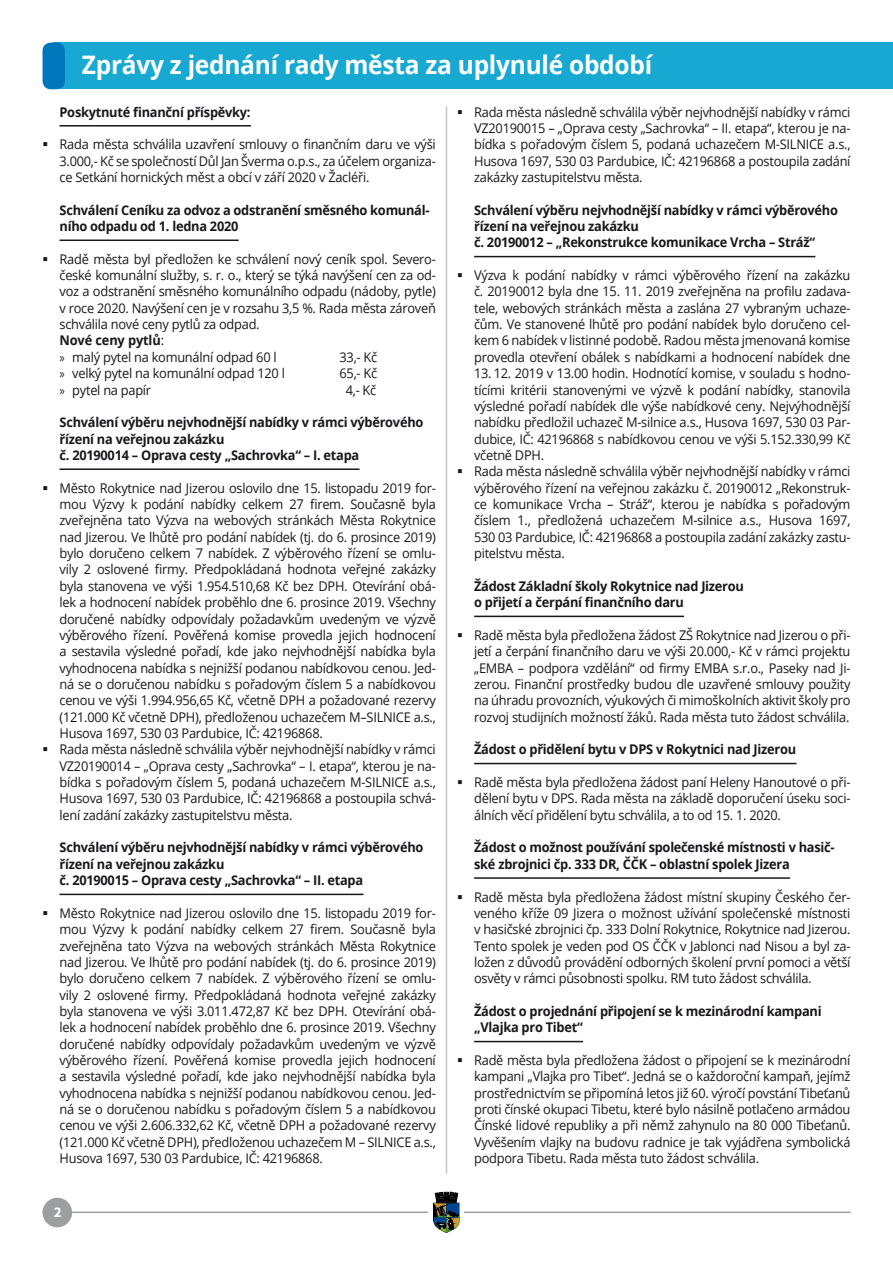
<style>
.page{position:relative;width:893px;height:1263px;background:#fff}
.page>*{position:absolute;margin:0;border:0;box-sizing:border-box;transform-origin:0 0}
.Nadpis_H1{font:700 25.5px "Open Sans";letter-spacing:-.01em;color:#fff;scale:.96 1}
.t1{font:700 15px "Source Sans Pro";color:#fff}
.t2{font:13.35px/16.4px "Open Sans";letter-spacing:-.02em;color:#1a171c;text-align:justify;scale:.96 1}
.Nadpis_H8{font:700 13.35px/16.4px "Open Sans";letter-spacing:-.02em;color:#1a171c;scale:.96 1}
.AAA_Odsazený{font:700 13.35px "Open Sans";letter-spacing:-.01em;color:#1a171c;scale:.96 1}
.s1{font-weight:400}
.s2{font-family:"Myriad Pro"}
</style>
<div class="page">
<hr style="left:43px;top:1211px;width:807px;height:2px;background:#9d9ea0">
<div style="left:429px;top:1192px;width:35px;height:42px;background:#fff"></div>
<svg style="left:433px;top:1192px;width:27px;height:41px"></svg>
<div style="left:43px;top:1198px;width:29px;height:29px;background:#9d9ea0;border-radius:50%"></div>
<div style="left:54px;top:43px;width:839px;height:46px;background:#18a9d3"></div>
<div style="left:43px;top:43px;width:22px;height:46px;background:#0076bd;border-radius:9px"></div>
<hr style="left:60px;top:125px;width:191px;height:2px;background:#1a171c">
<hr style="left:60px;top:239px;width:179px;height:2px;background:#1a171c">
<hr style="left:60px;top:468px;width:299px;height:2px;background:#1a171c">
<hr style="left:60px;top:894px;width:303px;height:1px;background:#1a171c">
<hr style="left:474px;top:256px;width:341px;height:1px;background:#1a171c">
<hr style="left:474px;top:616px;width:210px;height:1px;background:#1a171c">
<hr style="left:474px;top:763px;width:322px;height:1px;background:#1a171c">
<hr style="left:474px;top:877px;width:316px;height:2px;background:#1a171c">
<hr style="left:474px;top:1041px;width:109px;height:1px;background:#1a171c">
<hr style="left:446px;top:106px;width:1px;height:1068px;background:#c6c7c9">
<p class="Nadpis_H1" style="left:82px;top:47px;width:595px">Zprávy z jednání rady města za uplynulé období</p>
<p class="Nadpis_H8" style="left:60px;top:103px;width:201px">Poskytnuté finanční příspěvky:</p>
<p class="t2" style="left:60px;top:136px;width:393px">Rada města schválila uzavření smlouvy o finančním daru ve výši 3.000,- Kč se společností Důl Jan Šverma o.p.s., za účelem organiza&shy;ce Setkání hornických měst a obcí v září 2020 v Žacléři.</p>
<p class="Nadpis_H8" style="left:60px;top:201px;width:387px">Schválení Ceníku za odvoz a odstranění směsného komunál&shy;ního odpadu od 1. ledna 2020</p>
<p class="t2" style="left:60px;top:250px;width:394px">Radě města byl předložen ke schválení nový ceník spol. Severo&shy;české komunální služby, s. r. o., který se týká navýšení cen za od&shy;voz a odstranění směsného komunálního odpadu (nádoby, pytle) v roce 2020. Navýšení cen je v rozsahu 3,5 %. Rada města zároveň schválila nové ceny pytlů za odpad.</p>
<p class="AAA_Odsazený" style="left:60px;top:331px;width:110px">Nové ceny pytlů<span class="s1">:</span></p>
<p class="t2" style="left:60px;top:348px;width:228px"><span class="s2">»</span> malý pytel na komunální odpad 60 l</p>
<p class="t2" style="left:340px;top:348px;width:41px">33,- Kč</p>
<p class="t2" style="left:60px;top:365px;width:236px"><span class="s2">»</span> velký pytel na komunální odpad 120 l</p>
<p class="t2" style="left:340px;top:365px;width:41px">65,- Kč</p>
<p class="t2" style="left:60px;top:381px;width:97px"><span class="s2">»</span> pytel na papír</p>
<p class="t2" style="left:346px;top:381px;width:33px">4,- Kč</p>
<p class="Nadpis_H8" style="left:60px;top:414px;width:381px">Schválení výběru nejvhodnější nabídky v rámci výběrového řízení na veřejnou zakázku<br>č. 20190014 – Oprava cesty „Sachrovka“ – I. etapa</p>
<p class="t2" style="left:60px;top:479px;width:394px">Město Rokytnice nad Jizerou oslovilo dne 15. listopadu 2019 for&shy;mou Výzvy k podání nabídky celkem 27 firem. Současně byla zveřejněna tato Výzva na webových stránkách Města Rokytnice nad Jizerou. Ve lhůtě pro podání nabídek (tj. do 6. prosince 2019) bylo doručeno celkem 7 nabídek. Z výběrového řízení se omlu&shy;vily 2 oslovené firmy. Předpokládaná hodnota veřejné zakázky byla stanovena ve výši 1.954.510,68 Kč bez DPH. Otevírání obá&shy;lek a hodnocení nabídek proběhlo dne 6. prosince 2019. Všechny doručené nabídky odpovídaly požadavkům uvedeným ve výzvě výběrového řízení. Pověřená komise provedla jejich hodnocení a sestavila výsledné pořadí, kde jako nejvhodnější nabídka byla vyhodnocena nabídka s nejnižší podanou nabídkovou cenou. Jed&shy;ná se o doručenou nabídku s pořadovým číslem 5 a nabídkovou cenou ve výši 1.994.956,65 Kč, včetně DPH a požadované rezervy (121.000 Kč včetně DPH), předloženou uchazečem M–SILNICE a.s., Husova 1697, 530 03 Pardubice, IČ: 42196868.</p>
<p class="t2" style="left:60px;top:741px;width:393px">Rada města následně schválila výběr nejvhodnější nabídky v rámci VZ20190014 – „Oprava cesty „Sachrovka“ – I. etapa“, kterou je na&shy;bídka s pořadovým číslem 5, podaná uchazečem M-SILNICE a.s., Husova 1697, 530 03 Pardubice, IČ: 42196868 a postoupila schvá&shy;lení zadání zakázky zastupitelstvu města.</p>
<p class="Nadpis_H8" style="left:60px;top:839px;width:381px">Schválení výběru nejvhodnější nabídky v rámci výběrového řízení na veřejnou zakázku<br>č. 20190015 – Oprava cesty „Sachrovka“ – II. etapa</p>
<p class="t2" style="left:60px;top:904px;width:394px">Město Rokytnice nad Jizerou oslovilo dne 15. listopadu 2019 for&shy;mou Výzvy k podání nabídky celkem 27 firem. Současně byla zveřejněna tato Výzva na webových stránkách Města Rokytnice nad Jizerou. Ve lhůtě pro podání nabídek (tj. do 6. prosince 2019) bylo doručeno celkem 7 nabídek. Z výběrového řízení se omlu&shy;vily 2 oslovené firmy. Předpokládaná hodnota veřejné zakázky byla stanovena ve výši 3.011.472,87 Kč bez DPH. Otevírání obá&shy;lek a hodnocení nabídek proběhlo dne 6. prosince 2019. Všechny doručené nabídky odpovídaly požadavkům uvedeným ve výzvě výběrového řízení. Pověřená komise provedla jejich hodnocení a sestavila výsledné pořadí, kde jako nejvhodnější nabídka byla vyhodnocena nabídka s nejnižší podanou nabídkovou cenou. Jed&shy;ná se o doručenou nabídku s pořadovým číslem 5 a nabídkovou cenou ve výši 2.606.332,62 Kč, včetně DPH a požadované rezervy (121.000 Kč včetně DPH), předloženou uchazečem M – SILNICE a.s., Husova 1697, 530 03 Pardubice, IČ: 42196868.</p>
<p class="t2" style="left:474px;top:103px;width:394px">Rada města následně schválila výběr nejvhodnější nabídky v rámci VZ20190015 – „Oprava cesty „Sachrovka“ – II. etapa“, kterou je na&shy;bídka s pořadovým číslem 5, podaná uchazečem M-SILNICE a.s., Husova 1697, 530 03 Pardubice, IČ: 42196868 a postoupila zadání zakázky zastupitelstvu města.</p>
<p class="Nadpis_H8" style="left:474px;top:201px;width:381px">Schválení výběru nejvhodnější nabídky v rámci výběrového řízení na veřejnou zakázku<br>č. 20190012 – „Rekonstrukce komunikace Vrcha – Stráž“</p>
<p class="t2" style="left:474px;top:267px;width:394px">Výzva k podání nabídky v rámci výběrového řízení na zakázku č. 20190012 byla dne 15. 11. 2019 zveřejněna na profilu zadava&shy;tele, webových stránkách města a zaslána 27 vybraným uchaze&shy;čům. Ve stanovené lhůtě pro podání nabídek bylo doručeno cel&shy;kem 6 nabídek v listinné podobě. Radou města jmenovaná komise provedla otevření obálek s nabídkami a hodnocení nabídek dne</p>
<p class="t2" style="left:474px;top:365px;width:394px">13. 12. 2019 v 13.00 hodin. Hodnotící komise, v souladu s hodno&shy;tícími kritérii stanovenými ve výzvě k podání nabídky, stanovila výsledné pořadí nabídek dle výše nabídkové ceny. Nejvýhodnější nabídku předložil uchazeč M-silnice a.s., Husova 1697, 530 03 Par&shy;dubice, IČ: 42196868 s nabídkovou cenou ve výši 5.152.330,99 Kč včetně DPH.</p>
<p class="t2" style="left:474px;top:463px;width:394px">Rada města následně schválila výběr nejvhodnější nabídky v rámci výběrového řízení na veřejnou zakázku č. 20190012 „Rekonstruk&shy;ce komunikace Vrcha – Stráž“, kterou je nabídka s pořadovým číslem 1., předložená uchazečem M-silnice a.s., Husova 1697, 530 03 Pardubice, IČ: 42196868 a postoupila zadání zakázky zastu&shy;pitelstvu města.</p>
<p class="Nadpis_H8" style="left:474px;top:577px;width:283px">Žádost Základní školy Rokytnice nad Jizerou o přijetí a čerpání finančního daru</p>
<p class="t2" style="left:474px;top:626px;width:394px">Radě města byla předložena žádost ZŠ Rokytnice nad Jizerou o při&shy;jetí a čerpání finančního daru ve výši 20.000,- Kč v rámci projektu „EMBA – podpora vzdělání“ od firmy EMBA s.r.o., Paseky nad Ji&shy;zerou. Finanční prostředky budou dle uzavřené smlouvy použity na úhradu provozních, výukových či mimoškolních aktivit školy pro rozvoj studijních možností žáků. Rada města tuto žádost schválila.</p>
<p class="Nadpis_H8" style="left:474px;top:741px;width:337px">Žádost o přidělení bytu v DPS v Rokytnici nad Jizerou</p>
<p class="t2" style="left:474px;top:774px;width:393px">Radě města byla předložena žádost paní Heleny Hanoutové o při&shy;dělení bytu v DPS. Rada města na základě doporučení úseku soci&shy;álních věcí přidělení bytu schválila, a to od 15. 1. 2020.</p>
<p class="Nadpis_H8" style="left:474px;top:839px;width:377px">Žádost o možnost používání společenské místnosti v hasič&shy;ské zbrojnici čp. 333 DR, ČČK – oblastní spolek Jizera</p>
<p class="t2" style="left:474px;top:888px;width:394px">Radě města byla předložena žádost místní skupiny Českého čer&shy;veného kříže 09 Jizera o možnost užívání společenské místnosti v hasičské zbrojnici čp. 333 Dolní Rokytnice, Rokytnice nad Jizerou.<br>Tento spolek je veden pod OS ČČK v Jablonci nad Nisou a byl za&shy;ložen z důvodů provádění odborných školení první pomoci a větší osvěty v rámci působnosti spolku. RM tuto žádost schválila.</p>
<p class="Nadpis_H8" style="left:474px;top:1002px;width:363px">Žádost o projednání připojení se k mezinárodní kampani „Vlajka pro Tibet“</p>
<p class="t2" style="left:474px;top:1052px;width:394px">Radě města byla předložena žádost o připojení se k mezinárodní kampani „Vlajka pro Tibet“. Jedná se o každoroční kampaň, jejímž prostřednictvím se připomíná letos již 60. výročí povstání Tibeťanů proti čínské okupaci Tibetu, které bylo násilně potlačeno armádou Čínské lidové republiky a při němž zahynulo na 80 000 Tibeťanů.<br>Vyvěšením vlajky na budovu radnice je tak vyjádřena symbolická podpora Tibetu. Rada města tuto žádost schválila.</p>
<p class="t1" style="left:54px;top:1201px;width:9px">2</p>
</div>
